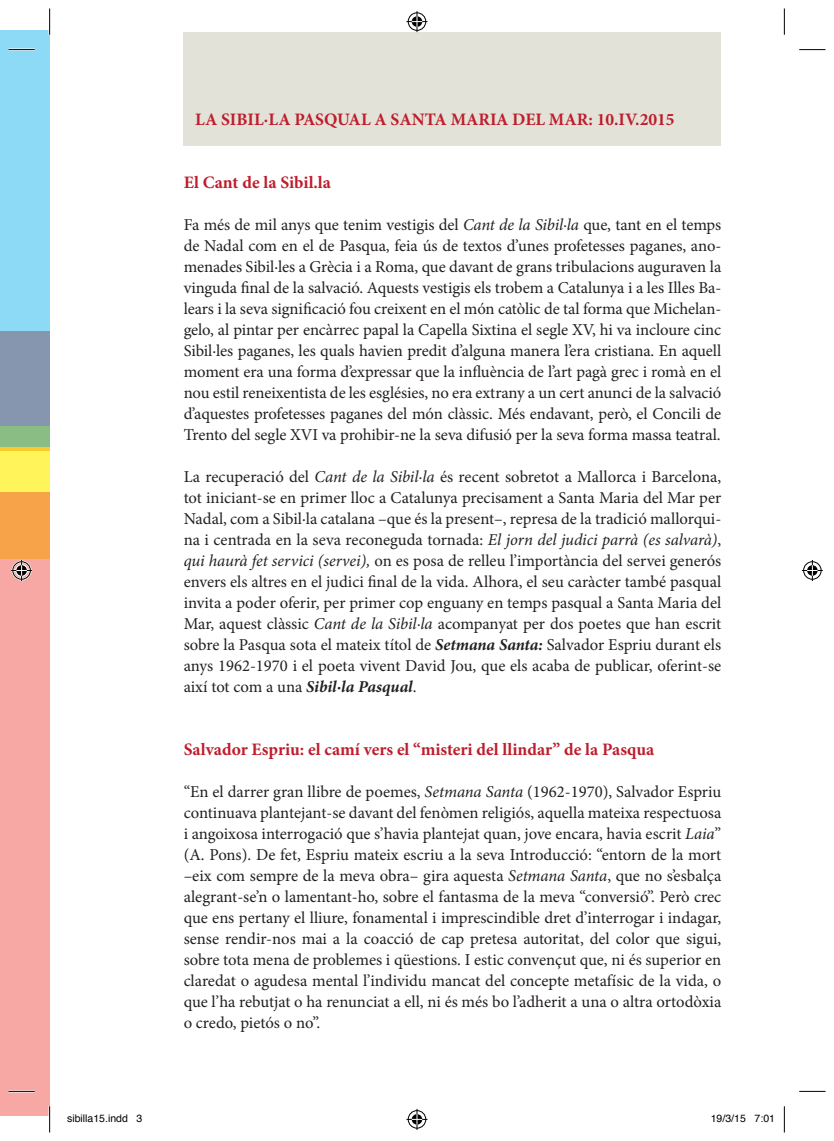
<style>
.page{position:relative;width:834px;height:1141px;background:#fff}
.page>*{position:absolute;margin:0;border:0;box-sizing:border-box;transform-origin:0 0}
.t1{font:700 17.5px "Minion Pro";color:#be1d2c}
.t2{font:16.62px/21px "Minion Pro";letter-spacing:-.005em;color:#231f20;text-align:justify}
.t3{font:10.5px "Helvetica";color:#000}
.s1{font-style:italic}
.s2{font-weight:700;font-style:italic}
</style>
<div class="page">
<div style="left:184px;top:32px;width:537px;height:114px;background:#e3e2d8"></div>
<svg style="left:0;top:447px;width:50px;height:46px;background:#feef55"></svg>
<svg style="left:0;top:493px;width:50px;height:623px;background:#f7a79a"></svg>
<svg style="left:0;top:31px;width:50px;height:416px;background:#8bc8e0"></svg>
<hr style="left:8px;top:49px;width:27px;height:2px;background:#fff">
<hr style="left:8px;top:1090px;width:27px;height:2px;background:#fff">
<svg style="left:8px;top:49px;width:27px;height:1px"></svg>
<svg style="left:799px;top:49px;width:26px;height:1px"></svg>
<svg style="left:8px;top:1091px;width:27px;height:1px"></svg>
<svg style="left:799px;top:1091px;width:26px;height:1px"></svg>
<svg style="left:49px;top:8px;width:1px;height:27px"></svg>
<svg style="left:49px;top:1106px;width:1px;height:26px"></svg>
<svg style="left:783px;top:8px;width:1px;height:27px"></svg>
<svg style="left:783px;top:1106px;width:1px;height:26px"></svg>
<svg style="left:406px;top:11px;width:21px;height:21px"></svg>
<svg style="left:406px;top:1109px;width:21px;height:21px"></svg>
<svg style="left:11px;top:560px;width:21px;height:21px"></svg>
<svg style="left:801px;top:560px;width:21px;height:21px"></svg>
<p class="t1" style="left:195px;top:107px;width:481px">LA SIBIL·LA PASQUAL A SANTA MARIA DEL MAR: 10.IV.2015</p>
<p class="t1" style="left:184px;top:170px;width:149px">El Cant de la Sibil.la</p>
<p class="t2" style="left:184px;top:215px;width:539px">Fa més de mil anys que tenim vestigis del <span class="s1">Cant de la Sibil·la</span> que, tant en el temps de Nadal com en el de Pasqua, feia ús de textos d’unes profetesses paganes, ano&shy;menades Sibil·les a Grècia i a Roma, que davant de grans tribulacions auguraven la vinguda final de la salvació. Aquests vestigis els trobem a Catalunya i a les Illes Ba&shy;lears i la seva significació fou creixent en el món catòlic de tal forma que Michelan&shy;gelo, al pintar per encàrrec papal la Capella Sixtina el segle XV, hi va incloure cinc Sibil·les paganes, les quals havien predit d’alguna manera l’era cristiana. En aquell moment era una forma d’expressar que la influència de l’art pagà grec i romà en el nou estil reneixentista de les esglésies, no era extrany a un cert anunci de la salvació d’aquestes profetesses paganes del món clàssic. Més endavant, però, el Concili de Trento del segle XVI va prohibir-ne la seva difusió per la seva forma massa teatral.</p>
<p class="t2" style="left:184px;top:467px;width:539px">La recuperació del <span class="s1">Cant de la Sibil·la</span> és recent sobretot a Mallorca i Barcelona, tot iniciant-se en primer lloc a Catalunya precisament a Santa Maria del Mar per Nadal, com a Sibil·la catalana –que és la present–, represa de la tradició mallorqui&shy;na i centrada en la seva reconeguda tornada: <span class="s1">El jorn del judici parrà (es salvarà)</span>, <span class="s1">qui haurà fet servici (servei),</span> on es posa de relleu l’importància del servei generós envers els altres en el judici final de la vida. Alhora, el seu caràcter també pasqual invita a poder oferir, per primer cop enguany en temps pasqual a Santa Maria del Mar, aquest clàssic <span class="s1">Cant de la Sibil·la</span> acompanyat per dos poetes que han escrit sobre la Pasqua sota el mateix títol de <span class="s2">Setmana Santa:</span> Salvador Espriu durant els anys 1962-1970 i el poeta vivent David Jou, que els acaba de publicar, oferint-se així tot com a una <span class="s2">Sibil·la Pasqual</span>.</p>
<p class="t1" style="left:184px;top:737px;width:472px">Salvador Espriu: el camí vers el “misteri del llindar” de la Pasqua</p>
<p class="t2" style="left:184px;top:782px;width:539px">“En el darrer gran llibre de poemes, <span class="s1">Setmana Santa</span> (1962-1970), Salvador Espriu continuava plantejant-se davant del fenòmen religiós, aquella mateixa respectuosa i angoixosa interrogació que s’havia plantejat quan, jove encara, havia escrit <span class="s1">Laia</span>” (A. Pons). De fet, Espriu mateix escriu a la seva Introducció: “entorn de la mort –eix com sempre de la meva obra– gira aquesta <span class="s1">Setmana Santa</span>, que no s’esbalça alegrant-se’n o lamentant-ho, sobre el fantasma de la meva “conversió”. Però crec que ens pertany el lliure, fonamental i imprescindible dret d’interrogar i indagar, sense rendir-nos mai a la coacció de cap pretesa autoritat, del color que sigui, sobre tota mena de problemes i qüestions. I estic convençut que, ni és superior en claredat o agudesa mental l’individu mancat del concepte metafísic de la vida, o que l’ha rebutjat o ha renunciat a ell, ni és més bo l’adherit a una o altra ortodòxia o credo, pietós o no”.</p>
<p class="t3" style="left:67px;top:1110px;width:77px">sibilla15.indd 3</p>
<p class="t3" style="left:710px;top:1110px;width:66px">19/3/15 7:01</p>
</div>
